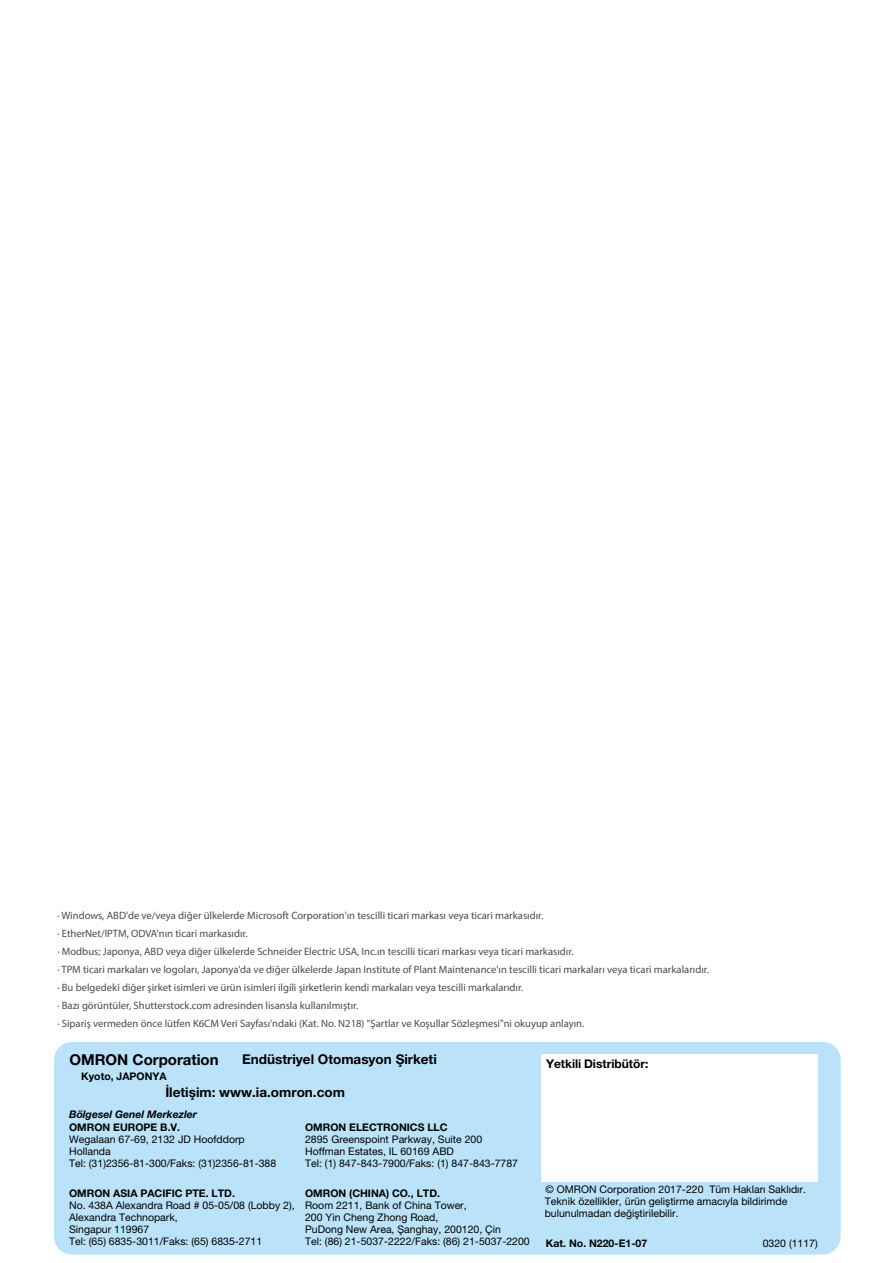
<style>
.page{position:relative;width:893px;height:1263px;background:#fff}
.page>*{position:absolute;margin:0;border:0;box-sizing:border-box;transform-origin:0 0}
.t1{font:700 15px "Helvetica Neue LT Pro";color:#000}
.t2{font:700 13.5px "Helvetica Neue LT Pro";color:#000}
.t3{font:700 12px "Helvetica Neue LT Pro";color:#000}
.t4{font:10.65px/18px "Myriad Pro";color:#4d4949}
.t5{font:10.5px/12px "Helvetica Neue LT Pro";color:#000}
.t6{font:700 10.5px "Helvetica Neue LT Pro";color:#000}
.t7{font:italic 700 10.5px "Helvetica Neue LT Pro";color:#000}
</style>
<div class="page">
<div style="left:54px;top:1042px;width:787px;height:212px;background:#bae3f9;border-radius:18px"></div>
<div style="left:541px;top:1054px;width:277px;height:127px;background:#fff"></div>
<p class="t4" style="left:57px;top:906px;width:653px">· Windows, ABD'de ve/veya diğer ülkelerde Microsoft Corporation'ın tescilli ticari markası veya ticari markasıdır.<br>· EtherNet/IPTM, ODVA'nın ticari markasıdır.<br>· Modbus; Japonya, ABD veya diğer ülkelerde Schneider Electric USA, Inc.ın tescilli ticari markası veya ticari markasıdır.<br>· TPM ticari markaları ve logoları, Japonya'da ve diğer ülkelerde Japan Institute of Plant Maintenance'ın tescilli ticari markaları veya ticari markalarıdır. · Bu belgedeki diğer şirket isimleri ve ürün isimleri ilgili şirketlerin kendi markaları veya tescilli markalarıdır.<br>· Bazı görüntüler, Shutterstock.com adresinden lisansla kullanılmıştır.<br>· Sipariş vermeden önce lütfen K6CM Veri Sayfası'ndaki (Kat. No. N218) "Şartlar ve Koşullar Sözleşmesi"ni okuyup anlayın.</p>
<h1 class="t1" style="left:70px;top:1051px;width:151px">OMRON Corporation</h1>
<p class="t2" style="left:242px;top:1051px;width:196px">Endüstriyel Otomasyon Şirketi</p>
<p class="t6" style="left:81px;top:1069px;width:87px">Kyoto, JAPONYA</p>
<p class="t2" style="left:165px;top:1083px;width:181px">İletişim: www.ia.omron.com</p>
<p class="t7" style="left:69px;top:1108px;width:129px">Bölgesel Genel Merkezler</p>
<p class="t6" style="left:69px;top:1121px;width:113px">OMRON EUROPE B.V.</p>
<p class="t5" style="left:69px;top:1133px;width:209px">Wegalaan 67-69, 2132 JD Hoofddorp<br>Hollanda<br>Tel: (31)2356-81-300/Faks: (31)2356-81-388</p>
<p class="t6" style="left:69px;top:1186px;width:167px">OMRON ASIA PACIFIC PTE. LTD.</p>
<p class="t5" style="left:69px;top:1199px;width:227px">No. 438A Alexandra Road # 05-05/08 (Lobby 2),<br>Alexandra Technopark,<br>Singapur 119967<br>Tel: (65) 6835-3011/Faks: (65) 6835-2711</p>
<p class="t6" style="left:305px;top:1121px;width:144px">OMRON ELECTRONICS LLC</p>
<p class="t5" style="left:305px;top:1133px;width:215px">2895 Greenspoint Parkway, Suite 200<br>Hoffman Estates, IL 60169 ABD<br>Tel: (1) 847-843-7900/Faks: (1) 847-843-7787</p>
<p class="t6" style="left:305px;top:1186px;width:136px">OMRON (CHINA) CO., LTD.</p>
<p class="t5" style="left:305px;top:1199px;width:226px">Room 2211, Bank of China Tower,<br>200 Yin Cheng Zhong Road,<br>PuDong New Area, Şanghay, 200120, Çin<br>Tel: (86) 21-5037-2222/Faks: (86) 21-5037-2200</p>
<p class="t3" style="left:546px;top:1056px;width:104px">Yetkili Distribütör:</p>
<p class="t5" style="left:545px;top:1183px;width:263px">© OMRON Corporation 2017-220 Tüm Hakları Saklıdır.<br>Teknik özellikler, ürün geliştirme amacıyla bildirimde bulunulmadan değiştirilebilir.</p>
<p class="t6" style="left:546px;top:1237px;width:103px">Kat. No. N220-E1-07</p>
<p class="t5" style="left:763px;top:1237px;width:57px">0320 (1117)</p>
</div>
